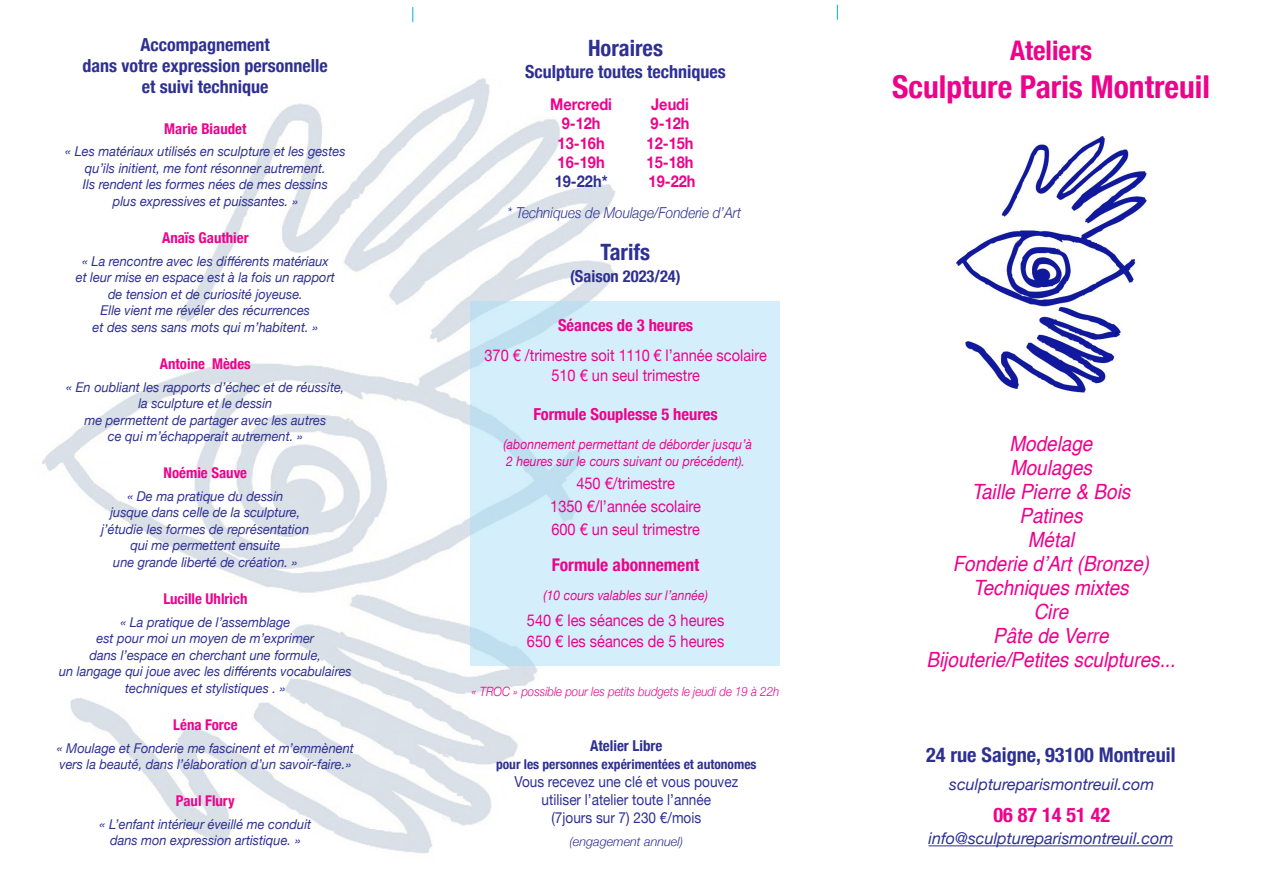
<style>
.page{position:relative;width:1263px;height:893px;background:#fff}
.page>*{position:absolute;margin:0;border:0;box-sizing:border-box;transform-origin:0 0}
.t1{font:700 condensed 31.5px "Helvetica Neue";color:#ed028c}
.t2{font:700 condensed 27px "Helvetica Neue";color:#ed028c}
.t3{font:700 condensed 22.5px "Helvetica Neue";color:#2e3092}
.t4{font:italic 21px "Helvetica";color:#ed028c;scale:.9 1}
.t5{font:700 condensed 20.25px "Helvetica Neue";color:#2e3092}
.t6{font:700 condensed 20.25px "Helvetica Neue";color:#ed028c}
.t7{font:700 condensed 18px "Helvetica Neue";color:#2e3092}
.t8{font:700 condensed 17.55px "Helvetica Neue";color:#ed028c}
.t9{font:700 condensed 16.5px "Helvetica Neue";color:#ed028c}
.t10{font:700 condensed 16.5px "Helvetica Neue";color:#2e3092}
.t11{font:16.2px "Helvetica Neue";color:#ed028c;scale:.9 1}
.t12{font:italic 16.2px "Helvetica Neue";color:#2e3092}
.t13{font:700 16.2px "Helvetica Neue";color:#ed028c;scale:.9 1}
.t14{font:700 16.2px "Helvetica Neue";color:#2e3092;scale:.9 1}
.t15{font:15.15px "Helvetica Neue";color:#2e3092;scale:.9 1}
.t16{font:italic 300 15px "Helvetica Neue";color:#2e3092;scale:.9 1}
.t17{font:700 condensed 15px "Helvetica Neue";color:#2e3092}
.t18{font:700 condensed 14.85px "Helvetica Neue";color:#ed028c}
.t19{font:italic 13.5px/16.5px "Helvetica Neue";color:#2e3092;text-align:center;scale:.95 1}
.t20{font:italic 13.5px "Helvetica Neue";letter-spacing:.005em;color:#ed028c;scale:.9 1}
.t21{font:700 condensed 13.5px "Helvetica Neue";color:#2e3092}
.t22{font:italic 300 12.75px "Helvetica Neue";color:#ed028c;scale:.9 1}
.t23{font:italic 300 12.6px "Helvetica Neue";color:#2e3092}
</style>
<div class="page">
<img style="left:42px;top:4px;width:796px;height:849px">
<div style="left:470px;top:302px;width:310px;height:364px;background:#d4effb"></div>
<img style="left:955px;top:136px;width:192px;height:257px">
<hr style="left:928px;top:845px;width:245px;height:1px;background:#2e3092">
<svg style="left:412px;top:7px;width:1px;height:15px"></svg>
<svg style="left:837px;top:5px;width:1px;height:15px"></svg>
<p class="t7" style="left:140px;top:30px;width:131px">Accompagnement</p>
<p class="t7" style="left:83px;top:51px;width:247px">dans votre expression personnelle</p>
<p class="t7" style="left:142px;top:72px;width:128px">et suivi technique</p>
<p class="t18" style="left:164px;top:116px;width:84px">Marie Biaudet</p>
<p class="t19" style="left:65px;top:144px;width:297px">« Les matériaux utilisés en sculpture et les gestes</p>
<p class="t19" style="left:85px;top:161px;width:255px">qu’ils initient, me font résonner autrement.</p>
<p class="t19" style="left:83px;top:177px;width:259px">Ils rendent les formes nées de mes dessins</p>
<p class="t19" style="left:113px;top:194px;width:196px">plus expressives et puissantes. »</p>
<p class="t18" style="left:162px;top:226px;width:88px">Anaïs Gauthier</p>
<p class="t19" style="left:82px;top:254px;width:261px">« La rencontre avec les différents matériaux</p>
<p class="t19" style="left:76px;top:270px;width:274px">et leur mise en espace est à la fois un rapport</p>
<p class="t19" style="left:108px;top:287px;width:207px">de tension et de curiosité joyeuse.</p>
<p class="t19" style="left:101px;top:303px;width:222px">Elle vient me révéler des récurrences</p>
<p class="t19" style="left:93px;top:320px;width:239px">et des sens sans mots qui m’habitent. »</p>
<p class="t18" style="left:160px;top:351px;width:92px">Antoine Mèdes</p>
<p class="t19" style="left:66px;top:379px;width:294px">« En oubliant les rapports d’échec et de réussite,</p>
<p class="t19" style="left:138px;top:396px;width:143px">la sculpture et le dessin</p>
<p class="t19" style="left:85px;top:412px;width:256px">me permettent de partager avec les autres</p>
<p class="t19" style="left:108px;top:429px;width:207px">ce qui m’échapperait autrement. »</p>
<p class="t18" style="left:164px;top:461px;width:85px">Noémie Sauve</p>
<p class="t19" style="left:127px;top:489px;width:166px">« De ma pratique du dessin</p>
<p class="t19" style="left:110px;top:505px;width:201px">jusque dans celle de la sculpture,</p>
<p class="t19" style="left:101px;top:522px;width:220px">j’étudie les formes de représentation</p>
<p class="t19" style="left:130px;top:538px;width:159px">qui me permettent ensuite</p>
<p class="t19" style="left:113px;top:555px;width:196px">une grande liberté de création. »</p>
<p class="t18" style="left:163px;top:587px;width:86px">Lucille Uhlrìch</p>
<p class="t19" style="left:120px;top:614px;width:181px">« La pratique de l’assemblage</p>
<p class="t19" style="left:97px;top:631px;width:231px">est pour moi un moyen de m’exprimer</p>
<p class="t19" style="left:90px;top:647px;width:245px">dans l’espace en cherchant une formule,</p>
<p class="t19" style="left:59px;top:664px;width:310px">un langage qui joue avec les différents vocabulaires techniques et stylistiques . »</p>
<p class="t18" style="left:173px;top:712px;width:66px">Léna Force</p>
<p class="t19" style="left:57px;top:740px;width:314px;text-align:left">« Moulage et Fonderie me fascinent et m’emmènent vers la beauté, dans l’élaboration d’un savoir-faire.»</p>
<p class="t18" style="left:176px;top:789px;width:60px">Paul Flury</p>
<p class="t19" style="left:100px;top:817px;width:224px">« L’enfant intérieur éveillé me conduit</p>
<p class="t19" style="left:110px;top:833px;width:202px">dans mon expression artistique. »</p>
<p class="t3" style="left:588px;top:29px;width:76px">Horaires</p>
<p class="t7" style="left:525px;top:57px;width:202px">Sculpture toutes techniques</p>
<p class="t13" style="left:550px;top:91px;width:70px">Mercredi</p>
<p class="t13" style="left:562px;top:111px;width:45px">9-12h</p>
<p class="t13" style="left:558px;top:130px;width:54px">13-16h</p>
<p class="t13" style="left:558px;top:149px;width:54px">16-19h</p>
<p class="t14" style="left:555px;top:169px;width:60px">19-22h*</p>
<p class="t13" style="left:651px;top:91px;width:43px">Jeudi</p>
<p class="t13" style="left:651px;top:111px;width:45px">9-12h</p>
<p class="t13" style="left:647px;top:130px;width:54px">12-15h</p>
<p class="t13" style="left:647px;top:149px;width:54px">15-18h</p>
<p class="t13" style="left:649px;top:169px;width:54px">19-22h</p>
<p class="t16" style="left:507px;top:201px;width:261px">* Techniques de Moulage/Fonderie d’Art</p>
<p class="t3" style="left:601px;top:234px;width:51px">Tarifs</p>
<p class="t10" style="left:570px;top:262px;width:112px">(Saison 2023/24)</p>
<p class="t9" style="left:558px;top:312px;width:137px">Séances de 3 heures</p>
<p class="t11" style="left:484px;top:343px;width:315px">370 € /trimestre soit 1110 € l’année scolaire</p>
<p class="t11" style="left:551px;top:363px;width:167px">510 € un seul trimestre</p>
<p class="t9" style="left:533px;top:400px;width:186px">Formule Souplesse 5 heures</p>
<p class="t20" style="left:504px;top:434px;width:278px">(abonnement permettant de déborder jusqu’à</p>
<p class="t20" style="left:506px;top:451px;width:267px">2 heures sur le cours suivant ou précédent).</p>
<p class="t11" style="left:576px;top:472px;width:111px">450 €/trimestre</p>
<p class="t11" style="left:550px;top:494px;width:169px">1350 €/l’année scolaire</p>
<p class="t11" style="left:551px;top:517px;width:167px">600 € un seul trimestre</p>
<p class="t8" style="left:552px;top:550px;width:149px">Formule abonnement</p>
<p class="t20" style="left:543px;top:586px;width:184px">(10 cours valables sur l’année)</p>
<p class="t11" style="left:527px;top:609px;width:221px">540 € les séances de 3 heures</p>
<p class="t11" style="left:527px;top:629px;width:221px">650 € les séances de 5 heures</p>
<p class="t22" style="left:472px;top:682px;width:343px">« TROC » possible pour les petits budgets le jeudi de 19 à 22h</p>
<p class="t17" style="left:590px;top:733px;width:74px">Atelier Libre</p>
<p class="t21" style="left:496px;top:753px;width:262px">pour les personnes expérimentées et autonomes</p>
<p class="t15" style="left:514px;top:771px;width:250px">Vous recevez une clé et vous pouvez</p>
<p class="t15" style="left:542px;top:789px;width:190px">utiliser l’atelier toute l’année</p>
<p class="t15" style="left:551px;top:807px;width:168px">(7jours sur 7) 230 €/mois</p>
<p class="t23" style="left:570px;top:832px;width:115px">(engagement annuel)</p>
<p class="t2" style="left:1010px;top:28px;width:83px">Ateliers</p>
<p class="t1" style="left:892px;top:60px;width:319px">Sculpture Paris Montreuil</p>
<p class="t4" style="left:1009px;top:427px;width:94px">Modelage</p>
<p class="t4" style="left:1010px;top:451px;width:93px">Moulages</p>
<p class="t4" style="left:972px;top:475px;width:178px">Taille Pierre &amp; Bois</p>
<p class="t4" style="left:1019px;top:499px;width:72px">Patines</p>
<p class="t4" style="left:1028px;top:523px;width:53px">Métal</p>
<p class="t4" style="left:953px;top:547px;width:220px">Fonderie d’Art (Bronze)</p>
<p class="t4" style="left:973px;top:571px;width:174px">Techniques mixtes</p>
<p class="t4" style="left:1034px;top:595px;width:40px">Cire</p>
<p class="t4" style="left:993px;top:619px;width:130px">Pâte de Verre</p>
<p class="t4" style="left:926px;top:643px;width:278px">Bijouterie/Petites sculptures...</p>
<p class="t5" style="left:926px;top:738px;width:251px">24 rue Saigne, 93100 Montreuil</p>
<p class="t12" style="left:949px;top:773px;width:206px">sculptureparismontreuil.com</p>
<p class="t6" style="left:993px;top:798px;width:118px">06 87 14 51 42</p>
<p class="t12" style="left:928px;top:827px;width:246px">info@sculptureparismontreuil.com</p>
</div>
